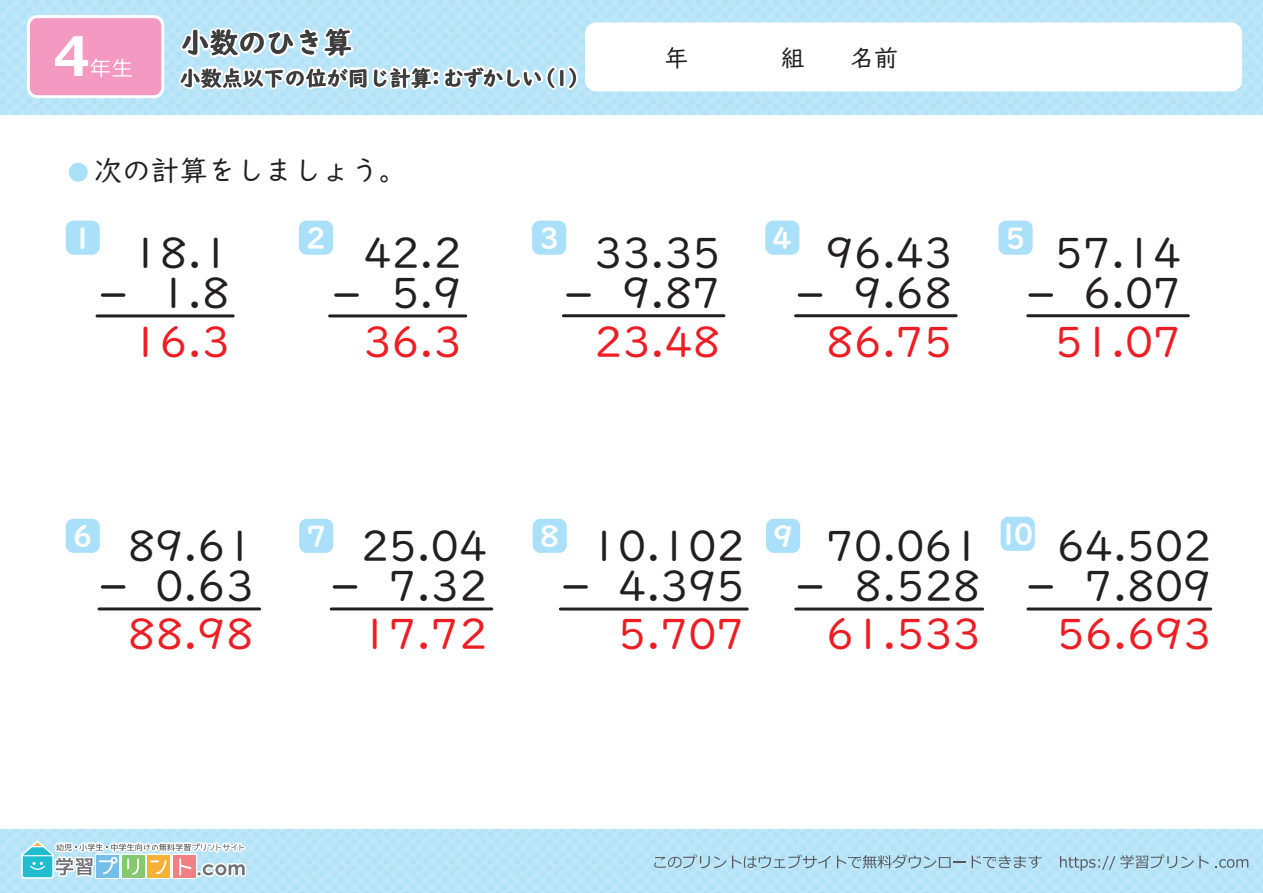
<style>
.page{position:relative;width:1263px;height:893px;background:#fff}
.page>*{position:absolute;margin:0;border:0;box-sizing:border-box;transform-origin:0 0}
.t1{font:42.6px/40px "UD Digi Kyokasho NP R";color:#231f20;text-align:right}
.t2{font:42.6px "UD Digi Kyokasho NP R";color:#ee1d23}
.t3{font:28.65px "UD Digi Kyokasho NP B";color:#fff}
.t4{font:28.5px "UD Digi Kyokasho NP R";color:#231f20}
.t5{font:28.5px "UD Digi Kyokasho NP B";color:#231f20}
.t6{font:24px "UD Digi Kyokasho NP R";color:#231f20}
.t7{font:21px "UD Digi Kyokasho NP B";color:#231f20}
</style>
<div class="page">
<div style="left:0;top:0;width:1263px;height:114px;background:#bde6f9"></div>
<div style="left:585px;top:23px;width:657px;height:69px;background:#fff;border-radius:11px"></div>
<div style="left:27px;top:15px;width:137px;height:83px;border:6px solid #fff;border-radius:8px"></div>
<div style="left:30px;top:18px;width:131px;height:77px;background:#f499c2;border-radius:8px"></div>
<svg style="left:55px;top:36px;width:77px;height:41px"></svg>
<div style="left:0;top:830px;width:1263px;height:63px;background:#bde6f9"></div>
<svg style="left:1060px;top:854px;width:149px;height:17px"></svg>
<svg style="left:1215px;top:859px;width:33px;height:9px"></svg>
<svg style="left:654px;top:854px;width:72px;height:14px"></svg>
<svg style="left:732px;top:854px;width:99px;height:14px"></svg>
<svg style="left:837px;top:854px;width:129px;height:14px"></svg>
<svg style="left:972px;top:855px;width:69px;height:13px"></svg>
<svg style="left:15px;top:829px;width:233px;height:51px"></svg>
<div style="left:69px;top:163px;width:19px;height:19px;background:#aae0f9;border-radius:50%"></div>
<svg style="left:336px;top:293px;width:21px;height:4px"></svg>
<svg style="left:103px;top:293px;width:21px;height:4px"></svg>
<svg style="left:568px;top:293px;width:21px;height:4px"></svg>
<svg style="left:799px;top:293px;width:22px;height:4px"></svg>
<hr style="left:329px;top:314px;width:137px;height:3px;background:#231f20">
<hr style="left:97px;top:314px;width:136px;height:3px;background:#231f20">
<svg style="left:1030px;top:293px;width:21px;height:4px"></svg>
<hr style="left:796px;top:607px;width:187px;height:3px;background:#231f20">
<hr style="left:560px;top:607px;width:187px;height:3px;background:#231f20">
<hr style="left:331px;top:607px;width:161px;height:3px;background:#231f20">
<hr style="left:99px;top:607px;width:161px;height:3px;background:#231f20">
<hr style="left:1028px;top:607px;width:183px;height:3px;background:#231f20">
<hr style="left:795px;top:314px;width:161px;height:3px;background:#231f20">
<hr style="left:563px;top:314px;width:161px;height:3px;background:#231f20">
<hr style="left:1028px;top:314px;width:160px;height:3px;background:#231f20">
<svg style="left:334px;top:585px;width:22px;height:4px"></svg>
<svg style="left:103px;top:585px;width:21px;height:4px"></svg>
<svg style="left:565px;top:585px;width:21px;height:4px"></svg>
<svg style="left:799px;top:585px;width:22px;height:4px"></svg>
<svg style="left:1030px;top:585px;width:21px;height:4px"></svg>
<div style="left:765px;top:221px;width:34px;height:34px;background:#aae0f9;border-radius:8px"></div>
<div style="left:299px;top:221px;width:34px;height:34px;background:#aae0f9;border-radius:8px"></div>
<div style="left:532px;top:221px;width:34px;height:34px;background:#aae0f9;border-radius:8px"></div>
<div style="left:1000px;top:517px;width:35px;height:34px;background:#aae0f9;border-radius:8px"></div>
<div style="left:66px;top:221px;width:34px;height:34px;background:#aae0f9;border-radius:8px"></div>
<div style="left:299px;top:519px;width:34px;height:34px;background:#aae0f9;border-radius:8px"></div>
<div style="left:66px;top:519px;width:34px;height:34px;background:#aae0f9;border-radius:8px"></div>
<div style="left:533px;top:519px;width:34px;height:34px;background:#aae0f9;border-radius:8px"></div>
<div style="left:998px;top:221px;width:34px;height:34px;background:#aae0f9;border-radius:8px"></div>
<div style="left:766px;top:519px;width:34px;height:34px;background:#aae0f9;border-radius:8px"></div>
<svg style="left:176px;top:0;width:405px;height:97px"></svg>
<p class="t5" style="left:181px;top:26px;width:173px">小数のひき算</p>
<p class="t7" style="left:443px;top:65px;width:101px">むずかしい</p>
<p class="t7" style="left:180px;top:65px;width:268px">小数点以下の位が同じ計算：</p>
<p class="t7" style="left:535px;top:65px;width:56px">（1）</p>
<p class="t6" style="left:664px;top:44px;width:25px">年</p>
<p class="t6" style="left:781px;top:44px;width:25px">組</p>
<p class="t6" style="left:850px;top:44px;width:49px">名前</p>
<p class="t4" style="left:94px;top:154px;width:315px">次の計算をしましょう。</p>
<p class="t3" style="left:73px;top:221px;width:22px">1</p>
<p class="t1" style="left:131px;top:233px;width:100px">18.1<br>1.8</p>
<p class="t3" style="left:306px;top:221px;width:22px">2</p>
<p class="t3" style="left:539px;top:221px;width:22px">3</p>
<p class="t3" style="left:772px;top:221px;width:22px">4</p>
<p class="t1" style="left:363px;top:233px;width:100px">42.2<br>5.9</p>
<p class="t1" style="left:594px;top:233px;width:128px">33.35<br>9.87</p>
<p class="t1" style="left:826px;top:233px;width:128px">96.43<br>9.68</p>
<p class="t3" style="left:1005px;top:221px;width:22px">5</p>
<p class="t1" style="left:1055px;top:233px;width:128px">57.14<br>6.07</p>
<p class="t2" style="left:131px;top:318px;width:100px">16.3</p>
<p class="t2" style="left:363px;top:318px;width:100px">36.3</p>
<p class="t2" style="left:594px;top:318px;width:128px">23.48</p>
<p class="t2" style="left:826px;top:318px;width:128px">86.75</p>
<p class="t2" style="left:1055px;top:318px;width:128px">51.07</p>
<p class="t3" style="left:73px;top:519px;width:22px">6</p>
<p class="t3" style="left:306px;top:519px;width:22px">7</p>
<p class="t3" style="left:539px;top:519px;width:22px">8</p>
<p class="t3" style="left:773px;top:519px;width:22px">9</p>
<p class="t1" style="left:127px;top:526px;width:128px">89.61<br>0.63</p>
<p class="t1" style="left:361px;top:526px;width:128px">25.04<br>7.32</p>
<p class="t1" style="left:590px;top:526px;width:156px">10.102<br>4.395</p>
<p class="t1" style="left:826px;top:526px;width:156px">70.061<br>8.528</p>
<p class="t3" style="left:998px;top:517px;width:37px">10</p>
<p class="t1" style="left:1057px;top:526px;width:156px">64.502<br>7.809</p>
<p class="t2" style="left:127px;top:610px;width:128px">88.98</p>
<p class="t2" style="left:361px;top:610px;width:128px">17.72</p>
<p class="t2" style="left:618px;top:610px;width:128px">5.707</p>
<p class="t2" style="left:826px;top:610px;width:156px">61.533</p>
<p class="t2" style="left:1057px;top:610px;width:156px">56.693</p>
</div>
